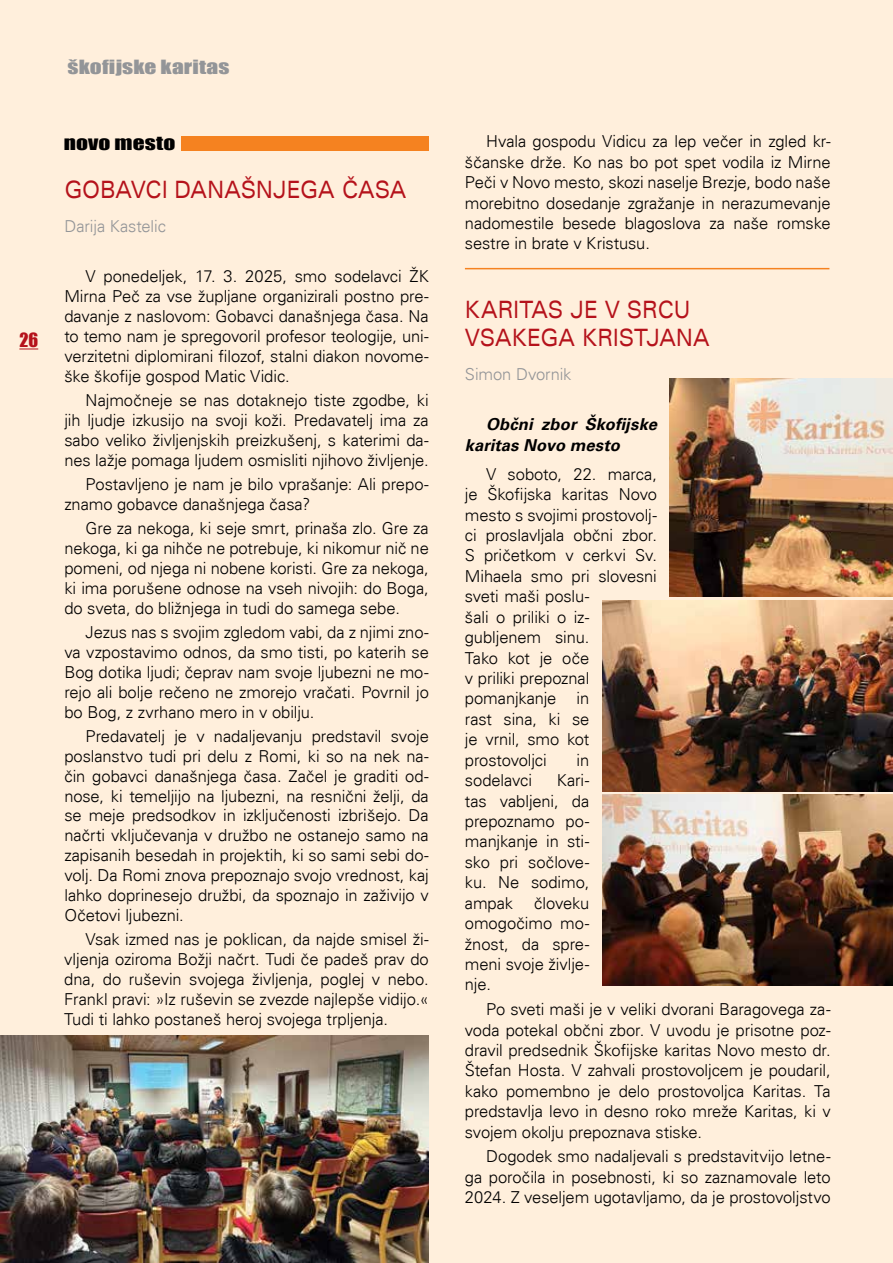
<style>
.page{position:relative;width:893px;height:1263px;background:#ffefdc}
.page>*{position:absolute;margin:0;border:0;box-sizing:border-box;transform-origin:0 0}
.t1{font:expanded 24px/27.6px "Univers";color:#b5121b;scale:.78 1}
.t2{font:18px "Impact";letter-spacing:.005em;color:#939598;scale:1.3 1}
.t3{font:18px "Impact";letter-spacing:.005em;color:#000;scale:1.3 1}
.t4{font:18px "Impact";color:#b5121b}
.t5{font:300 16.5px/20.4px "Univers";letter-spacing:-.005em;color:#000;text-align:justify}
.t6{font:italic 700 16.5px/20.4px "Univers";letter-spacing:.005em;color:#000}
.t7{font:300 16.5px "Univers";letter-spacing:-.005em;color:#939598}
</style>
<div class="page">
<svg style="left:19px;top:348px;width:19px;height:1px"></svg>
<hr style="left:465px;top:268px;width:364px;height:1px;background:#f58220">
<img style="left:0;top:1035px;width:429px;height:228px">
<img style="left:670px;top:378px;width:223px;height:218px">
<img style="left:602px;top:601px;width:291px;height:190px">
<img style="left:602px;top:795px;width:291px;height:190px">
<div style="left:182px;top:136px;width:247px;height:15px;background:#f58220"></div>
<p class="t4" style="left:19px;top:326px;width:20px">26</p>
<p class="t2" style="left:68px;top:53px;width:126px">škofijske karitas</p>
<p class="t3" style="left:64px;top:129px;width:87px">novo mesto</p>
<h1 class="t1" style="left:64px;top:176px;width:440px">GOBAVCI DANAŠNJEGA ČASA</h1>
<p class="t7" style="left:64px;top:216px;width:103px">Darija Kastelic</p>
<p class="t5" style="left:64px;top:266px;width:366px;line-height:20px;text-indent:21px">V ponedeljek, 17. 3. 2025, smo sodelavci ŽK Mirna Peč za vse župljane organizirali postno pre&shy;davanje z naslovom: Gobavci današnjega časa. Na to temo nam je spregovoril profesor teologije, uni&shy;verzitetni diplomirani filozof, stalni diakon novome&shy;ške škofije gospod Matic Vidic.</p>
<p class="t5" style="left:64px;top:390px;width:366px;line-height:20px;text-indent:21px">Najmočneje se nas dotaknejo tiste zgodbe, ki jih ljudje izkusijo na svoji koži. Predavatelj ima za sabo veliko življenjskih preizkušenj, s katerimi da&shy;nes lažje pomaga ljudem osmisliti njihovo življenje.</p>
<p class="t5" style="left:64px;top:474px;width:366px;line-height:20px;text-indent:21px">Postavljeno je nam je bilo vprašanje: Ali prepo&shy;znamo gobavce današnjega časa?</p>
<p class="t5" style="left:64px;top:518px;width:366px;line-height:20px;text-indent:21px">Gre za nekoga, ki seje smrt, prinaša zlo. Gre za nekoga, ki ga nihče ne potrebuje, ki nikomur nič ne pomeni, od njega ni nobene koristi. Gre za nekoga, ki ima porušene odnose na vseh nivojih: do Boga, do sveta, do bližnjega in tudi do samega sebe.</p>
<p class="t5" style="left:64px;top:622px;width:366px;line-height:20px;text-indent:21px">Jezus nas s svojim zgledom vabi, da z njimi zno&shy;va vzpostavimo odnos, da smo tisti, po katerih se Bog dotika ljudi; čeprav nam svoje ljubezni ne mo&shy;rejo ali bolje rečeno ne zmorejo vračati. Povrnil jo bo Bog, z zvrhano mero in v obilju.</p>
<p class="t5" style="left:64px;top:726px;width:366px;line-height:20px;text-indent:21px">Predavatelj je v nadaljevanju predstavil svoje poslanstvo tudi pri delu z Romi, ki so na nek na&shy;čin gobavci današnjega časa. Začel je graditi od&shy;nose, ki temeljijo na ljubezni, na resnični želji, da se meje predsodkov in izključenosti izbrišejo. Da načrti vključevanja v družbo ne ostanejo samo na zapisanih besedah in projektih, ki so sami sebi do&shy;volj. Da Romi znova prepoznajo svojo vrednost, kaj lahko doprinesejo družbi, da spoznajo in zaživijo v Očetovi ljubezni.</p>
<p class="t5" style="left:64px;top:929px;width:366px;line-height:20px;text-indent:21px">Vsak izmed nas je poklican, da najde smisel ži&shy;vljenja oziroma Božji načrt. Tudi če padeš prav do dna, do ruševin svojega življenja, poglej v nebo.<br>Frankl pravi: »Iz ruševin se zvezde najlepše vidijo.« Tudi ti lahko postaneš heroj svojega trpljenja.</p>
<p class="t5" style="left:465px;top:131px;width:367px;text-indent:21px">Hvala gospodu Vidicu za lep večer in zgled kr&shy;ščanske drže. Ko nas bo pot spet vodila iz Mirne Peči v Novo mesto, skozi naselje Brezje, bodo naše morebitno dosedanje zgražanje in nerazumevanje nadomestile besede blagoslova za naše romske sestre in brate v Kristusu.</p>
<h1 class="t1" style="left:465px;top:296px;width:315px">KARITAS JE V SRCU<br>VSAKEGA KRISTJANA</h1>
<p class="t7" style="left:465px;top:364px;width:108px">Simon Dvornik</p>
<p class="t6" style="left:465px;top:415px;width:194px;text-indent:21px">Občni zbor Škofijske karitas Novo mesto</p>
<p class="t5" style="left:465px;top:464px;width:194px;text-align:left;text-indent:21px">V soboto, 22. marca, je Škofijska karitas Novo mesto s svojimi prostovolj&shy;ci proslavljala občni zbor.<br>S pričetkom v cerkvi Sv.<br>Mihaela smo pri slovesni sveti maši poslu-<br>šali o priliki o iz&shy;gubljenem sinu.<br>Tako kot je oče<br>v priliki prepoznal pomanjkanje in<br>rast sina, ki se<br>je vrnil, smo kot prostovoljci</p>
<p class="t5" style="left:577px;top:750px;width:14px">in</p>
<p class="t5" style="left:465px;top:770px;width:69px">sodelavci</p>
<p class="t5" style="left:465px;top:770px;width:126px;text-indent:92px">Kari&shy;tas vabljeni, da prepoznamo po&shy;manjkanje in sti&shy;sko pri sočlove&shy;ku. Ne sodimo, ampak</p>
<p class="t5" style="left:465px;top:893px;width:126px;text-indent:69px">človeku omogočimo mo&shy;žnost, da spre&shy;meni svoje življe&shy;nje.</p>
<p class="t5" style="left:465px;top:999px;width:367px;text-indent:21px">Po sveti maši je v veliki dvorani Baragovega za&shy;voda potekal občni zbor. V uvodu je prisotne poz&shy;dravil predsednik Škofijske karitas Novo mesto dr.<br>Štefan Hosta. V zahvali prostovoljcem je poudaril, kako pomembno je delo prostovoljca Karitas. Ta predstavlja levo in desno roko mreže Karitas, ki v svojem okolju prepoznava stiske.</p>
<p class="t5" style="left:465px;top:1146px;width:367px;text-indent:21px">Dogodek smo nadaljevali s predstavitvijo letne&shy;ga poročila in posebnosti, ki so zaznamovale leto 2024. Z veseljem ugotavljamo, da je prostovoljstvo</p>
</div>
